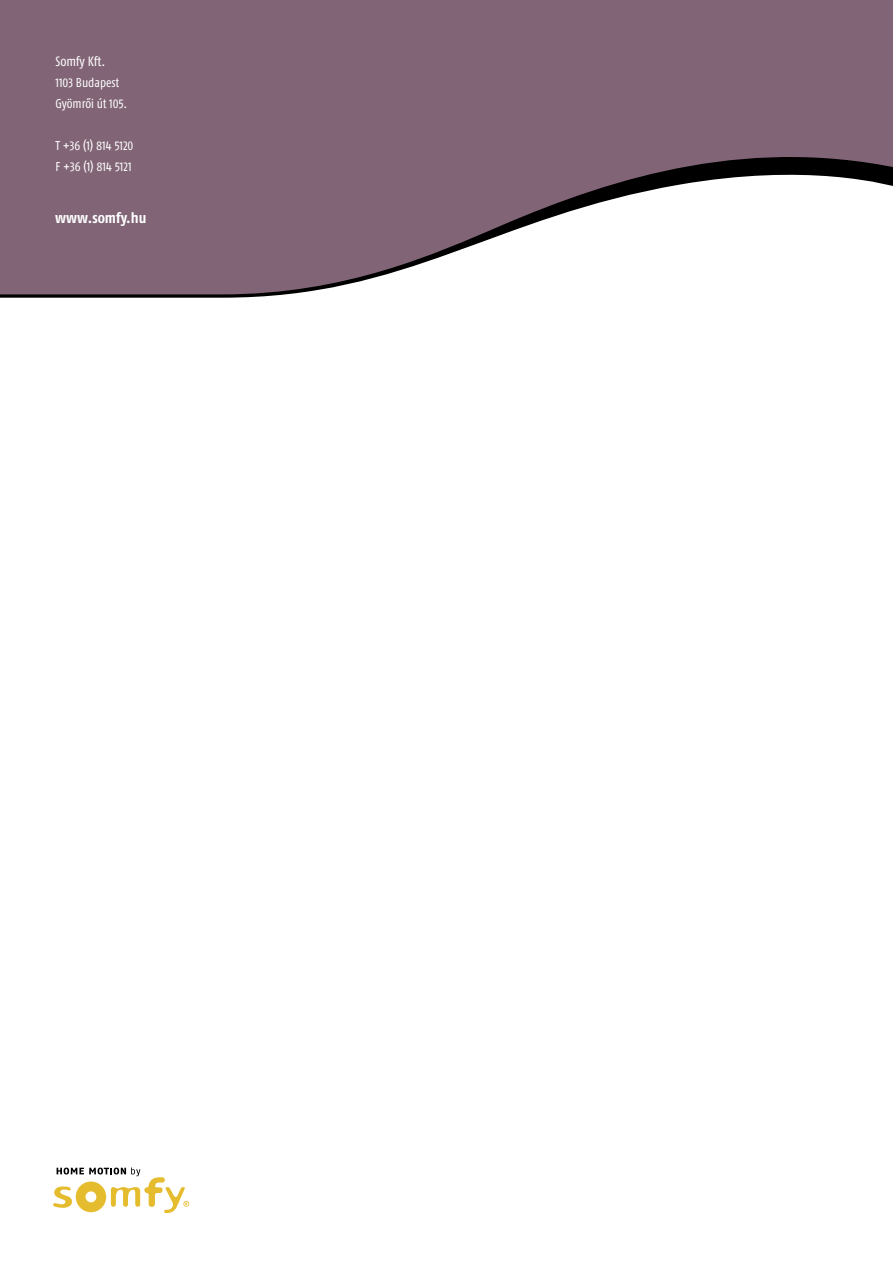
<style>
.page{position:relative;width:893px;height:1263px;background:#fff}
.page>*{position:absolute;margin:0;border:0;box-sizing:border-box;transform-origin:0 0}
.t1{font:15px "Fago Cond Bol";color:#fff}
.t2{font:13.5px "Fago Cond Reg";color:#fff}
.t3{font:12.75px/21px "Fago Cond Reg";color:#fff}
</style>
<div class="page">
<div style="left:0;top:0;width:893px;height:133px;background:#816576"></div>
<svg style="left:0;top:133px;width:893px;height:165px;fill:#816576"></svg>
<svg style="left:53px;top:1167px;width:136px;height:46px"></svg>
<p class="t2" style="left:55px;top:53px;width:51px">Somfy Kft.</p>
<p class="t3" style="left:55px;top:72px;width:73px">1103 Budapest<br>Gyömrői út 105.</p>
<p class="t3" style="left:55px;top:135px;width:79px">T +36 (1) 814 5120<br>F +36 (1) 814 5121</p>
<p class="t1" style="left:55px;top:209px;width:93px">www.somfy.hu</p>
</div>
